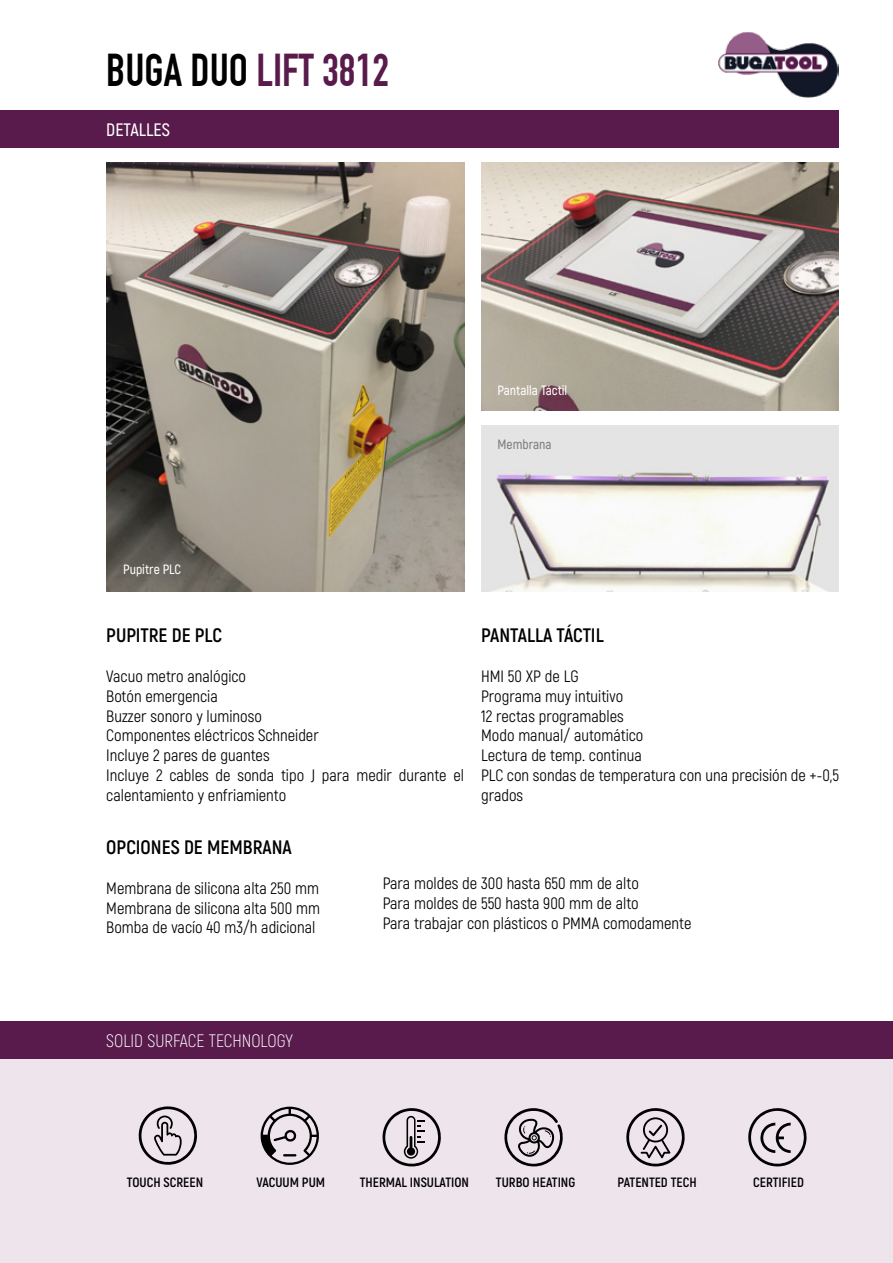
<style>
.page{position:relative;width:893px;height:1263px;background:#fff}
.page>*{position:absolute;margin:0;border:0;box-sizing:border-box;transform-origin:0 0}
.t1{font:700 45px "DIN Condensed";color:#581b4c}
.t2{font:700 19.5px "Akrobat";color:#000}
.t3{font:300 18px "Akrobat";color:#fff}
.t4{font:600 18px "Akrobat";color:#fff}
.t5{font:16.5px/19.8px "Akrobat";color:#000}
.t6{font:700 13.5px "Akrobat";color:#000}
.t7{font:600 13.5px "Akrobat";color:#fff}
.t8{font:600 13.5px "Akrobat";color:#7c7e81}
.s1{color:#000}
</style>
<div class="page">
<div style="left:0;top:1022px;width:893px;height:241px;background:#eee5ec"></div>
<div style="left:0;top:1022px;width:879px;height:37px;background:#581b4c"></div>
<div style="left:0;top:110px;width:839px;height:37px;background:#581b4c"></div>
<img style="left:718px;top:32px;width:121px;height:65px">
<img style="left:106px;top:162px;width:358px;height:430px">
<img style="left:481px;top:162px;width:358px;height:248px">
<img style="left:481px;top:426px;width:358px;height:166px">
<svg style="left:504px;top:1108px;width:59px;height:58px"></svg>
<svg style="left:261px;top:1107px;width:58px;height:58px"></svg>
<svg style="left:748px;top:1108px;width:59px;height:58px"></svg>
<svg style="left:626px;top:1108px;width:59px;height:58px"></svg>
<svg style="left:382px;top:1108px;width:59px;height:58px"></svg>
<svg style="left:138px;top:1106px;width:59px;height:59px"></svg>
<h1 class="t1" style="left:106px;top:44px;width:284px"><span class="s1">BUGA DUO</span> LIFT 3812</h1>
<p class="t4" style="left:106px;top:119px;width:65px">DETALLES</p>
<p class="t7" style="left:123px;top:561px;width:59px">Pupitre PLC</p>
<p class="t7" style="left:497px;top:382px;width:71px">Pantalla Táctil</p>
<p class="t8" style="left:497px;top:436px;width:56px">Membrana</p>
<p class="t2" style="left:481px;top:623px;width:124px">PANTALLA TÁCTIL</p>
<p class="t5" style="left:481px;top:666px;width:359px">HMI 50 XP de LG<br>Programa muy intuitivo<br>12 rectas programables<br>Modo manual/ automático<br>Lectura de temp. continua<br>PLC con sondas de temperatura con una precisión de +-0,5 grados</p>
<p class="t2" style="left:106px;top:623px;width:117px">PUPITRE DE PLC</p>
<p class="t5" style="left:106px;top:666px;width:359px">Vacuo metro analógico<br>Botón emergencia<br>Buzzer sonoro y luminoso<br>Componentes eléctricos Schneider<br>Incluye 2 pares de guantes<br>Incluye 2 cables de sonda tipo J para medir durante el calentamiento y enfriamiento</p>
<p class="t2" style="left:106px;top:835px;width:187px">OPCIONES DE MEMBRANA</p>
<p class="t5" style="left:106px;top:878px;width:215px;text-align:justify">Membrana de silicona alta 250 mm Membrana de silicona alta 500 mm Bomba de vacío 40 m3/h adicional</p>
<p class="t5" style="left:383px;top:873px;width:310px">Para moldes de 300 hasta 650 mm de alto<br>Para moldes de 550 hasta 900 mm de alto<br>Para trabajar con plásticos o PMMA comodamente</p>
<p class="t3" style="left:106px;top:1030px;width:188px">SOLID SURFACE TECHNOLOGY</p>
<p class="t6" style="left:127px;top:1174px;width:78px">TOUCH SCREEN</p>
<p class="t6" style="left:257px;top:1174px;width:70px">VACUUM PUM</p>
<p class="t6" style="left:360px;top:1174px;width:111px">THERMAL INSULATION</p>
<p class="t6" style="left:496px;top:1174px;width:81px">TURBO HEATING</p>
<p class="t6" style="left:617px;top:1174px;width:81px">PATENTED TECH</p>
<p class="t6" style="left:753px;top:1174px;width:52px">CERTIFIED</p>
</div>
